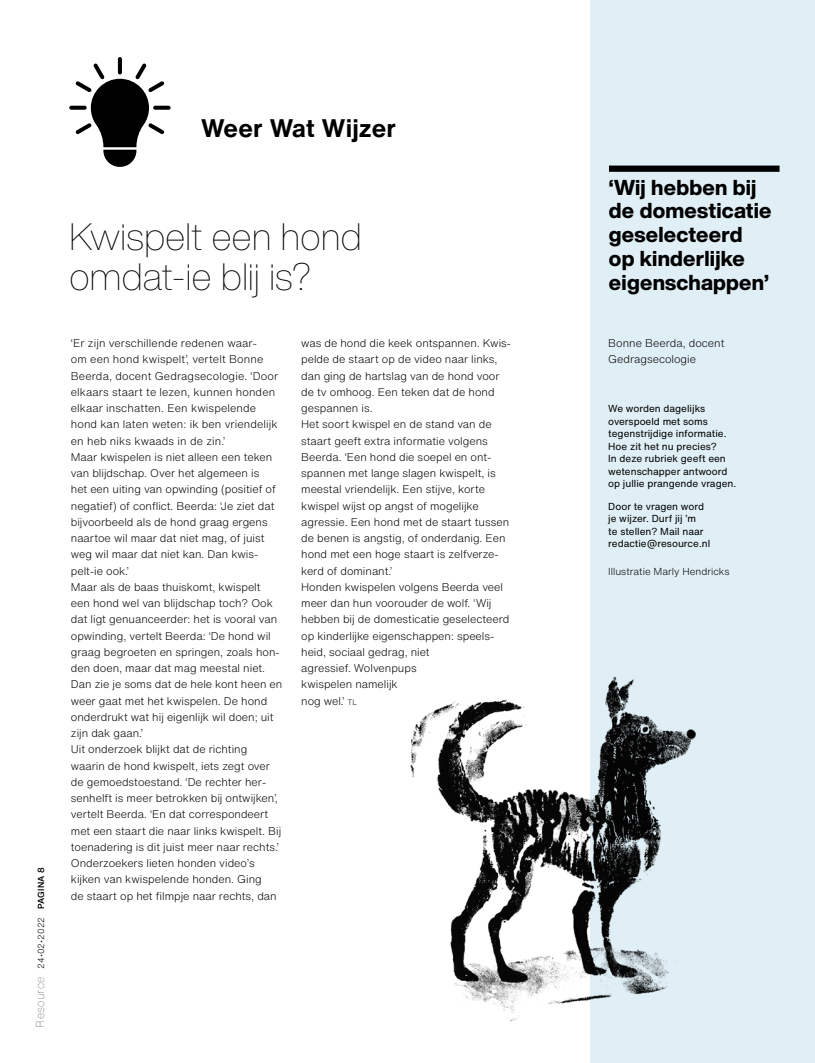
<style>
.page{position:relative;width:815px;height:1063px;background:#fff}
.page>*{position:absolute;margin:0;border:0;box-sizing:border-box;transform-origin:0 0}
.t1{font:100 37.5px/40px "Helvetica Now Display";letter-spacing:.01em;color:#000}
.t2{font:700 25px "Helvetica Now Text";letter-spacing:.01em;color:#000}
.Streamer_HND_XBold{font:800 21.25px/23.8px "Helvetica Now Display";letter-spacing:.01em;color:#000}
.NW_Plat_HNT_Light_8{font:300 11px/16.2px "Helvetica Now Text";color:#000}
.Kader_klein_HNT_8pt{font:10px/12.5px "Helvetica Now Text";color:#000}
.Kader_klein_HNT_8pt-2{font:300 10px "Helvetica Now Text";color:#000}
.t3{font:300 8.75px "Helvetica Now Text";letter-spacing:.01em;color:#000}
.s1{font-weight:100;font-size:11.25px}
.s2{font-weight:500}
.s3{font-size:7.75px}
</style>
<div class="page">
<div style="left:591px;top:0;width:224px;height:1063px;background:#e0eff5"></div>
<svg style="left:118px;top:57px;width:4px;height:17px"></svg>
<svg style="left:69px;top:106px;width:18px;height:4px"></svg>
<svg style="left:153px;top:106px;width:18px;height:4px"></svg>
<svg style="left:75px;top:63px;width:89px;height:104px"></svg>
<img style="left:410px;top:624px;width:286px;height:412px">
<div style="left:609px;top:166px;width:171px;height:6px;background:#000"></div>
<p class="t2" style="left:201px;top:109px;width:197px">Weer Wat Wijzer</p>
<p class="t3" style="left:34px;top:1028px;width:162px;rotate:-90deg"><span class="s1">Resource</span> 24•02•2022 <span class="s2">PAGINA 8</span></p>
<p class="t1" style="left:69px;top:216px;width:294px">Kwispelt een hond omdat-ie blij is?</p>
<p class="NW_Plat_HNT_Light_8" style="left:71px;top:335px;width:209px">‘Er zijn verschillende redenen waar-<br>om een hond kwispelt’, vertelt Bonne Beerda, docent Gedragsecologie. ‘Door elkaars staart te lezen, kunnen honden elkaar inschatten. Een kwispelende hond kan laten weten: ik ben vriendelijk en heb niks kwaads in de zin.’</p>
<p class="NW_Plat_HNT_Light_8" style="left:71px;top:448px;width:206px">Maar kwispelen is niet alleen een teken van blijdschap. Over het algemeen is het een uiting van opwinding (positief of negatief) of conflict. Beerda: ‘Je ziet dat bijvoorbeeld als de hond graag ergens naartoe wil maar dat niet mag, of juist weg wil maar dat niet kan. Dan kwis&shy;pelt-ie ook.’</p>
<p class="NW_Plat_HNT_Light_8" style="left:71px;top:578px;width:213px">Maar als de baas thuiskomt, kwispelt een hond wel van blijdschap toch? Ook dat ligt genuanceerder: het is vooral van opwinding, vertelt Beerda: ‘De hond wil graag begroeten en springen, zoals hon&shy;den doen, maar dat mag meestal niet.<br>Dan zie je soms dat de hele kont heen en weer gaat met het kwispelen. De hond onderdrukt wat hij eigenlijk wil doen; uit zijn dak gaan.’</p>
<p class="NW_Plat_HNT_Light_8" style="left:71px;top:741px;width:212px">Uit onderzoek blijkt dat de richting waarin de hond kwispelt, iets zegt over de gemoedstoestand. ‘De rechter her&shy;senhelft is meer betrokken bij ontwijken’, vertelt Beerda. ‘En dat correspondeert met een staart die naar links kwispelt. Bij toenadering is dit juist meer naar rechts.’ Onderzoekers lieten honden video’s kijken van kwispelende honden. Ging<br>de staart op het filmpje naar rechts, dan</p>
<p class="NW_Plat_HNT_Light_8" style="left:301px;top:335px;width:211px">was de hond die keek ontspannen. Kwis&shy;pelde de staart op de video naar links, dan ging de hartslag van de hond voor de tv omhoog. Een teken dat de hond gespannen is.</p>
<p class="NW_Plat_HNT_Light_8" style="left:301px;top:416px;width:209px">Het soort kwispel en de stand van de staart geeft extra informatie volgens Beerda. ‘Een hond die soepel en ont&shy;spannen met lange slagen kwispelt, is meestal vriendelijk. Een stijve, korte kwispel wijst op angst of mogelijke agressie. Een hond met de staart tussen de benen is angstig, of onderdanig. Een hond met een hoge staart is zelfverze&shy;kerd of dominant.’</p>
<p class="NW_Plat_HNT_Light_8" style="left:301px;top:578px;width:210px">Honden kwispelen volgens Beerda veel meer dan hun voorouder de wolf. ‘Wij hebben bij de domesticatie geselecteerd op kinderlijke eigenschappen: speels&shy;heid, sociaal gedrag, niet<br>agressief. Wolvenpups<br>kwispelen namelijk<br>nog wel.’ <span class="s3">tl</span></p>
<p class="Streamer_HND_XBold" style="left:609px;top:175px;width:164px">‘Wij hebben bij de domesticatie geselecteerd op kinderlijke eigenschappen’</p>
<p class="NW_Plat_HNT_Light_8" style="left:608px;top:335px;width:118px">Bonne Beerda, docent<br>Gedragsecologie</p>
<p class="Kader_klein_HNT_8pt" style="left:608px;top:402px;width:129px">We worden dagelijks overspoeld met soms tegenstrijdige informatie.<br>Hoe zit het nu precies?<br>In deze rubriek geeft een wetenschapper antwoord op jullie prangende vragen.</p>
<p class="Kader_klein_HNT_8pt" style="left:608px;top:500px;width:103px">Door te vragen word je wijzer. Durf jij ’m<br>te stellen? Mail naar redactie@resource.nl</p>
<p class="Kader_klein_HNT_8pt-2" style="left:608px;top:564px;width:123px">Illustratie Marly Hendricks</p>
</div>
